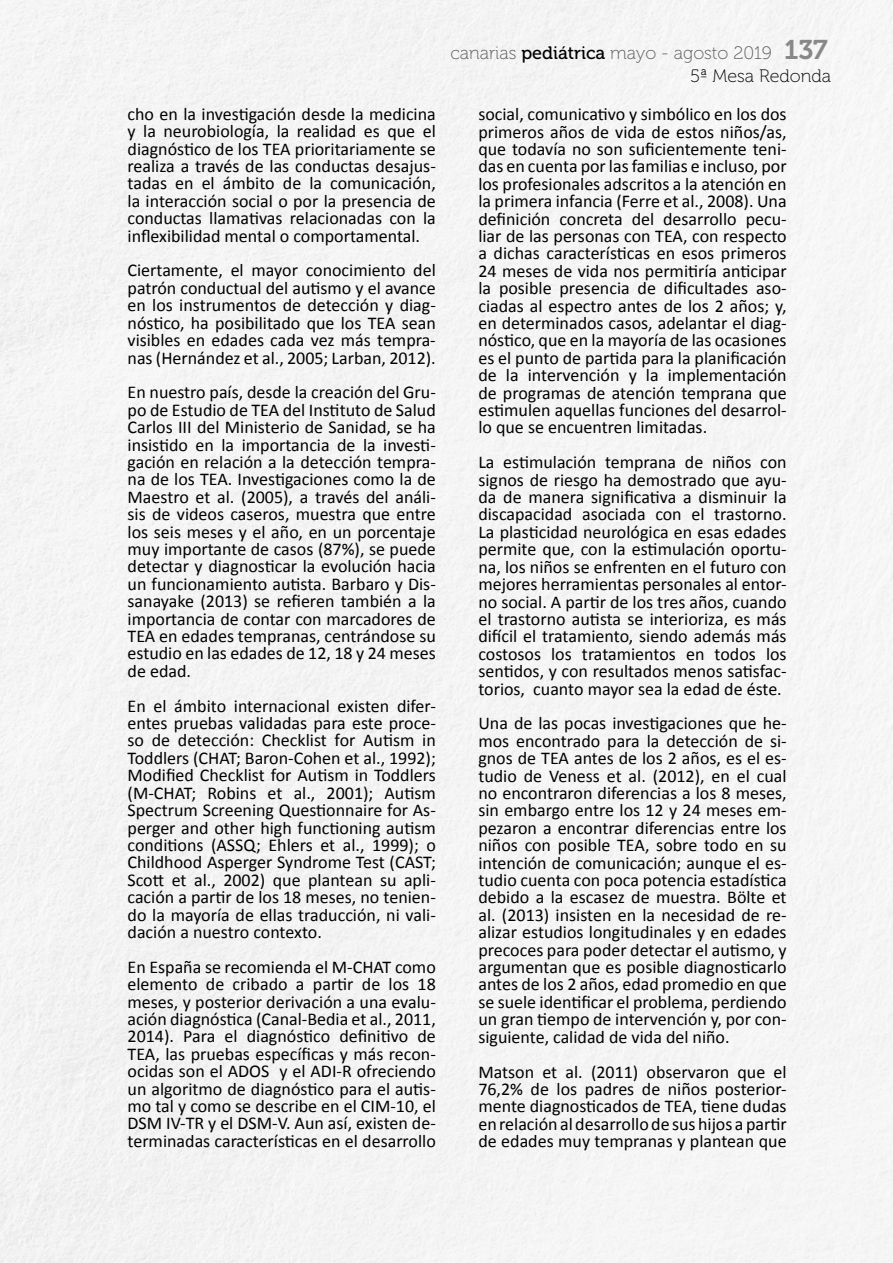
<style>
.page{position:relative;width:893px;height:1263px;background:#fff}
.page>*{position:absolute;margin:0;border:0;box-sizing:border-box;transform-origin:0 0}
.t1{font:18px/17.4px "Calibri";color:#000;text-align:justify}
.t2{font:18px "Museo 100";color:#58585a}
.t3{font:18px "Museo 100";color:#000}
.s1{font-family:"Museo 500";color:#000}
.s2{font-family:"Museo 700";font-size:27px;color:#87888a}
</style>
<div class="page">
<p class="t1" style="left:128px;top:104px;width:310px">cho en la investigación desde la medicina y la neurobiología, la realidad es que el diagnóstico de los TEA prioritariamente se realiza a través de las conductas desajus&shy;tadas en el ámbito de la comunicación, la interacción social o por la presencia de conductas llamativas relacionadas con la inflexibilidad mental o comportamental.</p>
<p class="t1" style="left:128px;top:261px;width:310px">Ciertamente, el mayor conocimiento del patrón conductual del autismo y el avance en los instrumentos de detección y diag&shy;nóstico, ha posibilitado que los TEA sean visibles en edades cada vez más tempra&shy;nas (Hernández et al., 2005; Larban, 2012).</p>
<p class="t1" style="left:128px;top:383px;width:310px">En nuestro país, desde la creación del Gru&shy;po de Estudio de TEA del Instituto de Salud Carlos III del Ministerio de Sanidad, se ha insistido en la importancia de la investi&shy;gación en relación a la detección tempra&shy;na de los TEA. Investigaciones como la de Maestro et al. (2005), a través del análi&shy;sis de videos caseros, muestra que entre los seis meses y el año, en un porcentaje muy importante de casos (87%), se puede detectar y diagnosticar la evolución hacia un funcionamiento autista. Barbaro y Dis&shy;sanayake (2013) se refieren también a la importancia de contar con marcadores de TEA en edades tempranas, centrándose su estudio en las edades de 12, 18 y 24 meses de edad.</p>
<p class="t1" style="left:128px;top:696px;width:310px">En el ámbito internacional existen difer&shy;entes pruebas validadas para este proce&shy;so de detección: Checklist for Autism in Toddlers (CHAT; Baron-Cohen et al., 1992); Modified Checklist for Autism in Toddlers (M-CHAT; Robins et al., 2001); Autism Spectrum Screening Questionnaire for As&shy;perger and other high functioning autism conditions (ASSQ; Ehlers et al., 1999); o Childhood Asperger Syndrome Test (CAST; Scott et al., 2002) que plantean su apli&shy;cación a partir de los 18 meses, no tenien&shy;do la mayoría de ellas traducción, ni vali&shy;dación a nuestro contexto.</p>
<p class="t1" style="left:128px;top:957px;width:310px">En España se recomienda el M-CHAT como elemento de cribado a partir de los 18 meses, y posterior derivación a una evalu&shy;ación diagnóstica (Canal-Bedia et al., 2011, 2014). Para el diagnóstico definitivo de TEA, las pruebas específicas y más recon&shy;ocidas son el ADOS y el ADI-R ofreciendo un algoritmo de diagnóstico para el autis&shy;mo tal y como se describe en el CIM-10, el DSM IV-TR y el DSM-V. Aun así, existen de&shy;terminadas características en el desarrollo</p>
<p class="t2" style="left:450px;top:43px;width:379px">canarias <span class="s1">pediátrica</span> mayo - agosto 2019 <span class="s2">137</span></p>
<p class="t3" style="left:690px;top:66px;width:142px">5ª Mesa Redonda</p>
<p class="t1" style="left:478px;top:105px;width:310px">social, comunicativo y simbólico en los dos primeros años de vida de estos niños/as, que todavía no son suficientemente teni&shy;das en cuenta por las familias e incluso, por los profesionales adscritos a la atención en la primera infancia (Ferre et al., 2008). Una definición concreta del desarrollo pecu&shy;liar de las personas con TEA, con respecto a dichas características en esos primeros 24 meses de vida nos permitiría anticipar la posible presencia de dificultades aso&shy;ciadas al espectro antes de los 2 años; y, en determinados casos, adelantar el diag&shy;nóstico, que en la mayoría de las ocasiones es el punto de partida para la planificación de la intervención y la implementación de programas de atención temprana que estimulen aquellas funciones del desarrol&shy;lo que se encuentren limitadas.</p>
<p class="t1" style="left:478px;top:453px;width:310px">La estimulación temprana de niños con signos de riesgo ha demostrado que ayu&shy;da de manera significativa a disminuir la discapacidad asociada con el trastorno.<br>La plasticidad neurológica en esas edades permite que, con la estimulación oportu&shy;na, los niños se enfrenten en el futuro con mejores herramientas personales al entor&shy;no social. A partir de los tres años, cuando el trastorno autista se interioriza, es más difícil el tratamiento, siendo además más costosos los tratamientos en todos los sentidos, y con resultados menos satisfac&shy;torios, cuanto mayor sea la edad de éste.</p>
<p class="t1" style="left:478px;top:714px;width:310px">Una de las pocas investigaciones que he&shy;mos encontrado para la detección de si&shy;gnos de TEA antes de los 2 años, es el es&shy;tudio de Veness et al. (2012), en el cual no encontraron diferencias a los 8 meses, sin embargo entre los 12 y 24 meses em&shy;pezaron a encontrar diferencias entre los niños con posible TEA, sobre todo en su intención de comunicación; aunque el es&shy;tudio cuenta con poca potencia estadística debido a la escasez de muestra. Bölte et al. (2013) insisten en la necesidad de re&shy;alizar estudios longitudinales y en edades precoces para poder detectar el autismo, y argumentan que es posible diagnosticarlo antes de los 2 años, edad promedio en que se suele identificar el problema, perdiendo un gran tiempo de intervención y, por con&shy;siguiente, calidad de vida del niño.</p>
<p class="t1" style="left:478px;top:1062px;width:310px">Matson et al. (2011) observaron que el 76,2% de los padres de niños posterior&shy;mente diagnosticados de TEA, tiene dudas en relación al desarrollo de sus hijos a partir de edades muy tempranas y plantean que</p>
</div>
